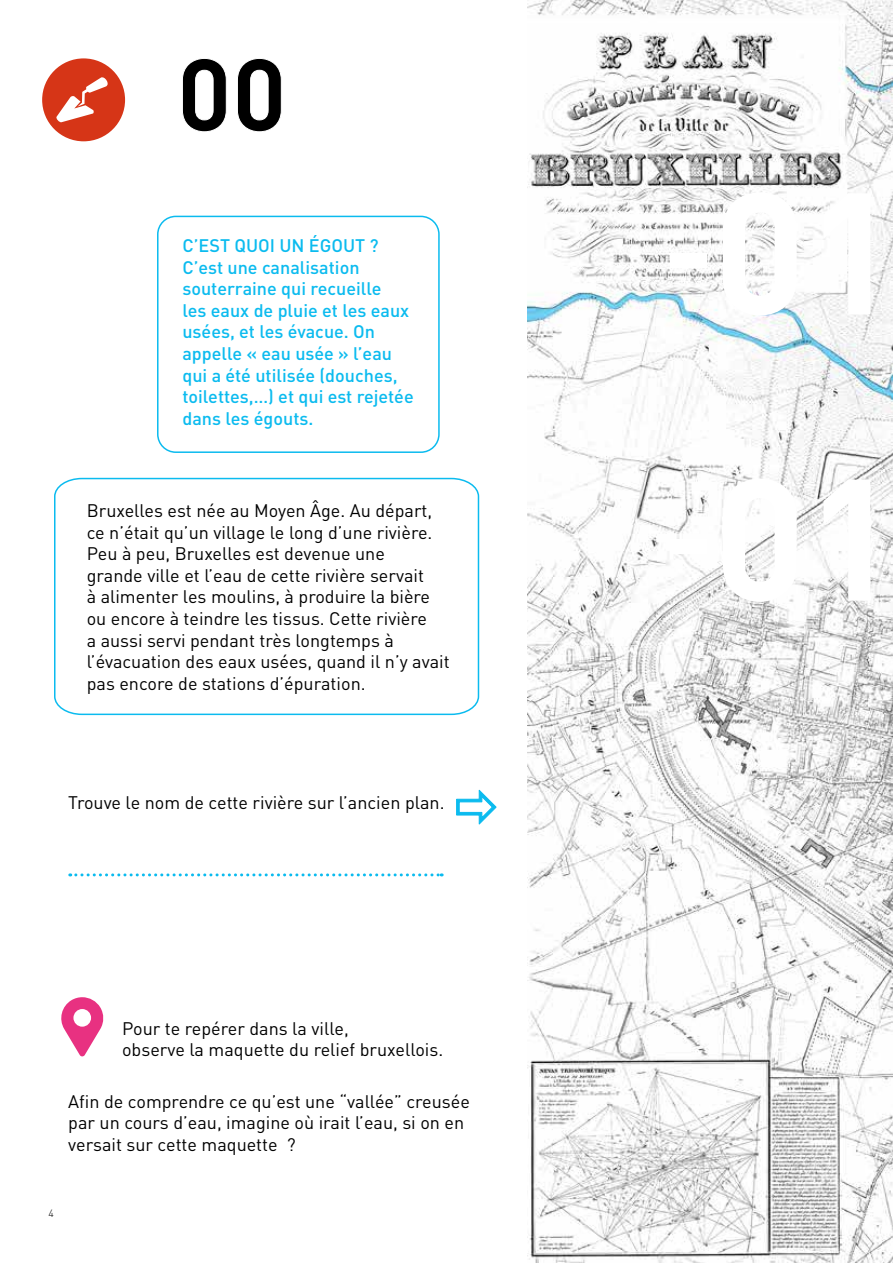
<style>
.page{position:relative;width:893px;height:1263px;background:#fff}
.page>*{position:absolute;margin:0;border:0;box-sizing:border-box;transform-origin:0 0}
.t1{font:700 170.1px "DIN Pro";color:#fff}
.t2{font:700 101.25px "DIN Pro";color:#000}
.t3{font:18px/21.6px "DIN Pro";color:#000}
.t4{font:500 18px/21.6px "DIN Pro";color:#0bbbef}
.t5{font:300 10.5px "DIN Pro";color:#000}
.s1{font-size:119.1px}
</style>
<div class="page">
<img style="left:527px;top:0;width:366px;height:1263px">
<div style="left:157px;top:216px;width:283px;height:237px;border:2px solid #0bbbef;border-radius:18px"></div>
<svg style="left:54px;top:477px;width:426px;height:239px"></svg>
<svg style="left:70px;top:873px;width:372px;height:3px"></svg>
<div style="left:42px;top:58px;width:83px;height:83px;background:#d63517;border-radius:50%"></div>
<svg style="left:56px;top:77px;width:52px;height:46px"></svg>
<svg style="left:61px;top:997px;width:43px;height:59px"></svg>
<div style="left:73px;top:1009px;width:18px;height:18px;background:#fff;border-radius:50%"></div>
<h2 class="t2" style="left:177px;top:10px;width:112px">00</h2>
<p class="t4" style="left:182px;top:233px;width:233px">C’EST QUOI UN ÉGOUT ?<br>C’est une canalisation souterraine qui recueille<br>les eaux de pluie et les eaux usées, et les évacue. On appelle « eau usée » l’eau qui a été utilisée (douches, toilettes,…) et qui est rejetée dans les égouts.</p>
<p class="t3" style="left:87px;top:498px;width:364px">Bruxelles est née au Moyen Âge. Au départ, ce n’était qu’un village le long d’une rivière.<br>Peu à peu, Bruxelles est devenue une<br>grande ville et l’eau de cette rivière servait<br>à alimenter les moulins, à produire la bière ou encore à teindre les tissus. Cette rivière<br>a aussi servi pendant très longtemps à l’évacuation des eaux usées, quand il n’y avait pas encore de stations d’épuration.</p>
<p class="t3" style="left:68px;top:790px;width:378px">Trouve le nom de cette rivière sur l’ancien plan.</p>
<p class="t3" style="left:122px;top:1016px;width:323px">Pour te repérer dans la ville,<br>observe la maquette du relief bruxellois.</p>
<p class="t3" style="left:68px;top:1089px;width:403px">Afin de comprendre ce qu’est une “vallée” creusée par un cours d’eau, imagine où irait l’eau, si on en versait sur cette maquette ?</p>
<p class="t5" style="left:49px;top:1205px;width:7px">4</p>
<h1 class="t1" style="left:663px;top:111px;width:237px"><span class="s1">-</span>01</h1>
<h1 class="t1" style="left:663px;top:397px;width:237px"><span class="s1">-</span>01</h1>
</div>
